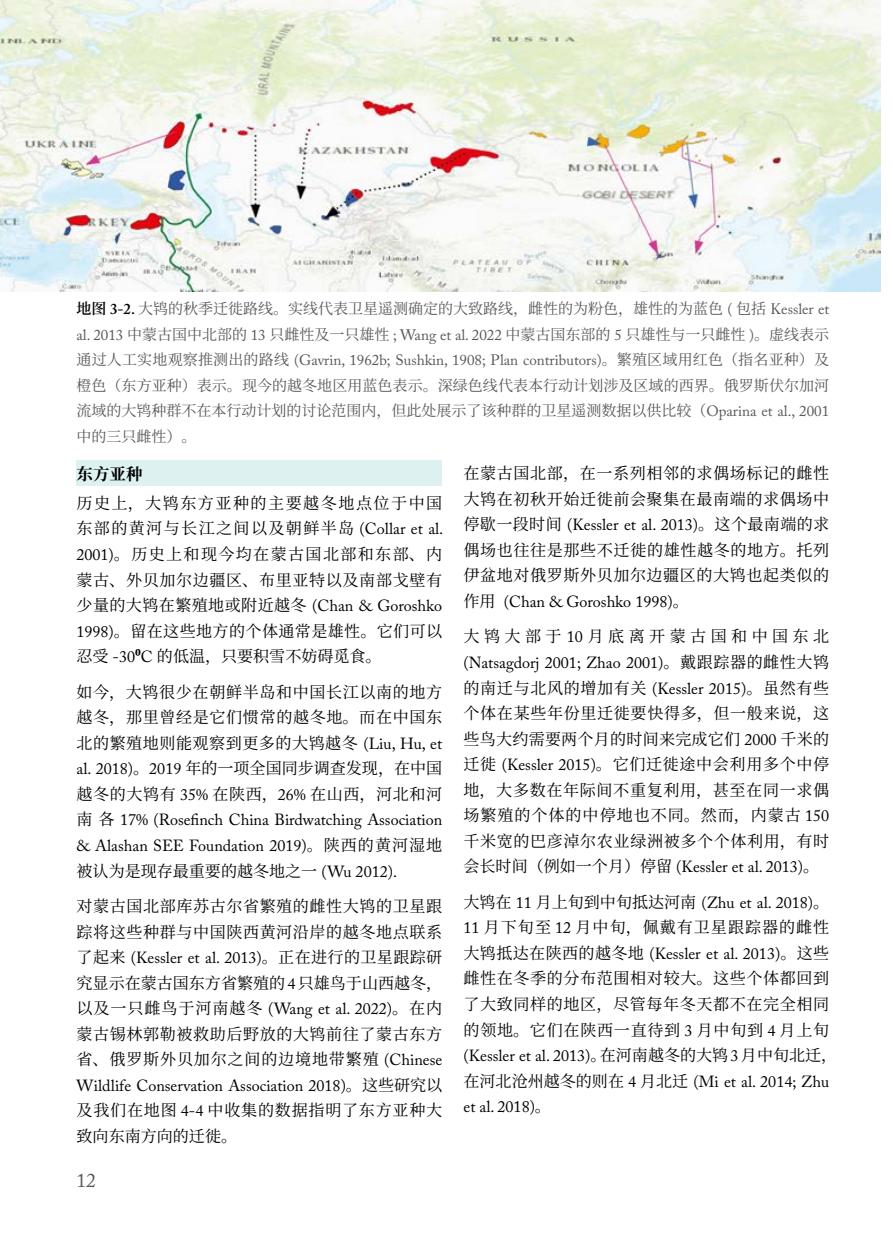
<style>
.page{position:relative;width:893px;height:1234px;background:#fff}
.page>*{position:absolute;margin:0;border:0;box-sizing:border-box;transform-origin:0 0}
.t1{font:19.5px "Adobe Caslon Pro";color:#58585b}
.t2{font:700 16.5px "Source Han Serif CN";color:#000}
.t3{font:16.05px/25.5px "Source Han Serif CN";letter-spacing:.035em;color:#000}
.t4{font:16.05px/25.5px "Adobe Caslon Pro";color:#000}
.t5{font:16.05px "Source Han Serif CN";color:#000}
.t6{font:16.05px "Source Han Serif CN";letter-spacing:.06em;color:#000}
.t7{font:16.05px "Source Han Serif CN";letter-spacing:.275em;color:#000}
.t8{font:15px/25.5px "Source Han Serif CN";color:#58585b}
.t9{font:15px "Adobe Caslon Pro";color:#58585b}
.s1{font-weight:600;color:#000}
.s2{font-family:"Adobe Caslon Pro";font-weight:600;color:#000}
.s3{font-family:"Adobe Caslon Pro"}
.s4{font-family:"Source Han Serif CN"}
.s5{font-family:"Adobe Caslon Pro";font-weight:700}
</style>
<div class="page">
<div style="left:77px;top:460px;width:365px;height:25px;background:#ddf1f0"></div>
<img style="left:0;top:0;width:880px;height:291px">
<p class="t8" style="left:77px;top:296px;width:754px"><span class="s1">地图</span> <span class="s2">3-2.</span> 大鸨的秋季迁徙路线。实线代表卫星遥测确定的大致路线，雌性的为粉色，雄性的为蓝色 <span class="s3">(</span> 包括 <span class="s3">Kessler et al. 2013</span> 中蒙古国中北部的 <span class="s3">13</span> 只雌性及一只雄性 <span class="s3">; Wang et al. 2022</span> 中蒙古国东部的 <span class="s3">5</span> 只雄性与一只雌性 <span class="s3">)</span>。虚线表示</p>
<p class="t9" style="left:76px;top:351px;width:754px"><span class="s4">通过人工实地观察推测出的路线</span> (Gavrin, 1962b; Sushkin, 1908; Plan contributors)<span class="s4">。繁殖区域用红色（指名亚种）及</span></p>
<p class="t8" style="left:76px;top:372px;width:754px;text-align:justify">橙色（东方亚种）表示。现今的越冬地区用蓝色表示。深绿色线代表本行动计划涉及区域的西界。俄罗斯伏尔加河流域的大鸨种群不在本行动计划的讨论范围内，但此处展示了该种群的卫星遥测数据以供比较（<span class="s3">Oparina et al., 2001</span>中的三只雌性）。</p>
<p class="t2" style="left:77px;top:464px;width:68px">东方亚种</p>
<p class="t3" style="left:77px;top:490px;width:368px;text-align:justify">历史上，大鸨东方亚种的主要越冬地点位于中国东部的黄河与长江之间以及朝鲜半岛 <span class="s3">(Collar et al.<br>2001)</span>。历史上和现今均在蒙古国北部和东部、内蒙古、外贝加尔边疆区、布里亚特以及南部戈壁有少量的大鸨在繁殖地或附近越冬 <span class="s3">(Chan &amp; Goroshko 1998)</span>。留在这些地方的个体通常是雄性。它们可以忍受 <span class="s3">-30</span><span class="s5">⁰</span><span class="s3">C</span> 的低温，只要积雪不妨碍觅食。</p>
<p class="t3" style="left:77px;top:679px;width:367px;text-align:justify">如今，大鸨很少在朝鲜半岛和中国长江以南的地方越冬，那里曾经是它们惯常的越冬地。而在中国东北的繁殖地则能观察到更多的大鸨越冬 <span class="s3">(Liu, Hu, et al. 2018)</span>。<span class="s3">2019</span> 年的一项全国同步调查发现，在中国越冬的大鸨有 <span class="s3">35%</span> 在陕西，<span class="s3">26%</span> 在山西，河北和河</p>
<p class="t4" style="left:77px;top:807px;width:367px"><span class="s4">南各</span> 17% (Rosefinch China Birdwatching Association &amp; Alashan SEE Foundation 2019)<span class="s4">。陕西的黄河湿地</span></p>
<p class="t5" style="left:77px;top:861px;width:322px">被认为是现存最重要的越冬地之一 <span class="s3">(Wu 2012).</span></p>
<p class="t3" style="left:77px;top:893px;width:367px">对蒙古国北部库苏古尔省繁殖的雌性大鸨的卫星跟踪将这些种群与中国陕西黄河沿岸的越冬地点联系</p>
<p class="t4" style="left:77px;top:944px;width:367px"><span class="s4">了起来</span> (Kessler et al. 2013)<span class="s4">。正在进行的卫星跟踪研</span></p>
<p class="t5" style="left:77px;top:973px;width:367px">究显示在蒙古国东方省繁殖的<span class="s3">4</span>只雄鸟于山西越冬，</p>
<p class="t4" style="left:77px;top:995px;width:367px"><span class="s4">以及一只雌鸟于河南越冬</span> (Wang et al. 2022)<span class="s4">。在内</span></p>
<p class="t3" style="left:77px;top:1021px;width:367px">蒙古锡林郭勒被救助后野放的大鸨前往了蒙古东方省、俄罗斯外贝加尔之间的边境地带繁殖 <span class="s3">(Chinese</span></p>
<p class="t4" style="left:77px;top:1072px;width:367px">Wildlife Conservation Association 2018)<span class="s4">。这些研究以</span></p>
<p class="t3" style="left:77px;top:1097px;width:367px">及我们在地图 <span class="s3">4-4</span> 中收集的数据指明了东方亚种大致向东南方向的迁徙。</p>
<p class="t3" style="left:464px;top:460px;width:367px">在蒙古国北部，在一系列相邻的求偶场标记的雌性大鸨在初秋开始迁徙前会聚集在最南端的求偶场中</p>
<p class="t4" style="left:464px;top:511px;width:367px"><span class="s4">停歇一段时间</span> (Kessler et al. 2013)<span class="s4">。这个最南端的求</span></p>
<p class="t3" style="left:464px;top:537px;width:367px">偶场也往往是那些不迁徙的雄性越冬的地方。托列伊盆地对俄罗斯外贝加尔边疆区的大鸨也起类似的</p>
<p class="t4" style="left:464px;top:588px;width:227px"><span class="s4">作用</span> (Chan &amp; Goroshko 1998)<span class="s4">。</span></p>
<p class="t7" style="left:464px;top:627px;width:367px">大鸨大部于<span class="s3">10</span>月底离开蒙古国和中国东北</p>
<p class="t4" style="left:464px;top:649px;width:367px">(Natsagdorj 2001; Zhao 2001)<span class="s4">。戴跟踪器的雌性大鸨</span></p>
<p class="t3" style="left:464px;top:675px;width:367px;text-align:justify">的南迁与北风的增加有关 <span class="s3">(Kessler 2015)</span>。虽然有些个体在某些年份里迁徙要快得多，但一般来说，这些鸟大约需要两个月的时间来完成它们 <span class="s3">2000</span> 千米的迁徙 <span class="s3">(Kessler 2015)</span>。它们迁徙途中会利用多个中停地，大多数在年际间不重复利用，甚至在同一求偶场繁殖的个体的中停地也不同。然而，内蒙古 <span class="s3">150</span>千米宽的巴彦淖尔农业绿洲被多个个体利用，有时</p>
<p class="t4" style="left:464px;top:853px;width:357px"><span class="s4">会长时间（例如一个月）停留</span> (Kessler et al. 2013)<span class="s4">。</span></p>
<p class="t4" style="left:464px;top:889px;width:367px"><span class="s4">大鸨在</span> 11 <span class="s4">月上旬到中旬抵达河南</span> (Zhu et al. 2018)<span class="s4">。</span></p>
<p class="t6" style="left:464px;top:918px;width:367px"><span class="s3">11</span> 月下旬至 <span class="s3">12</span> 月中旬，佩戴有卫星跟踪器的雌性</p>
<p class="t4" style="left:464px;top:940px;width:367px"><span class="s4">大鸨抵达在陕西的越冬地</span> (Kessler et al. 2013)<span class="s4">。这些</span></p>
<p class="t3" style="left:464px;top:965px;width:367px;text-align:justify">雌性在冬季的分布范围相对较大。这些个体都回到了大致同样的地区，尽管每年冬天都不在完全相同的领地。它们在陕西一直待到 <span class="s3">3</span> 月中旬到 <span class="s3">4</span> 月上旬</p>
<p class="t4" style="left:464px;top:1042px;width:375px">(Kessler et al. 2013)<span class="s4">。在河南越冬的大鸨</span>3<span class="s4">月中旬北迁，在河北沧州越冬的则在</span> 4 <span class="s4">月北迁</span> (Mi et al. 2014; Zhu et al. 2018)<span class="s4">。</span></p>
<p class="t1" style="left:77px;top:1168px;width:21px">12</p>
</div>
